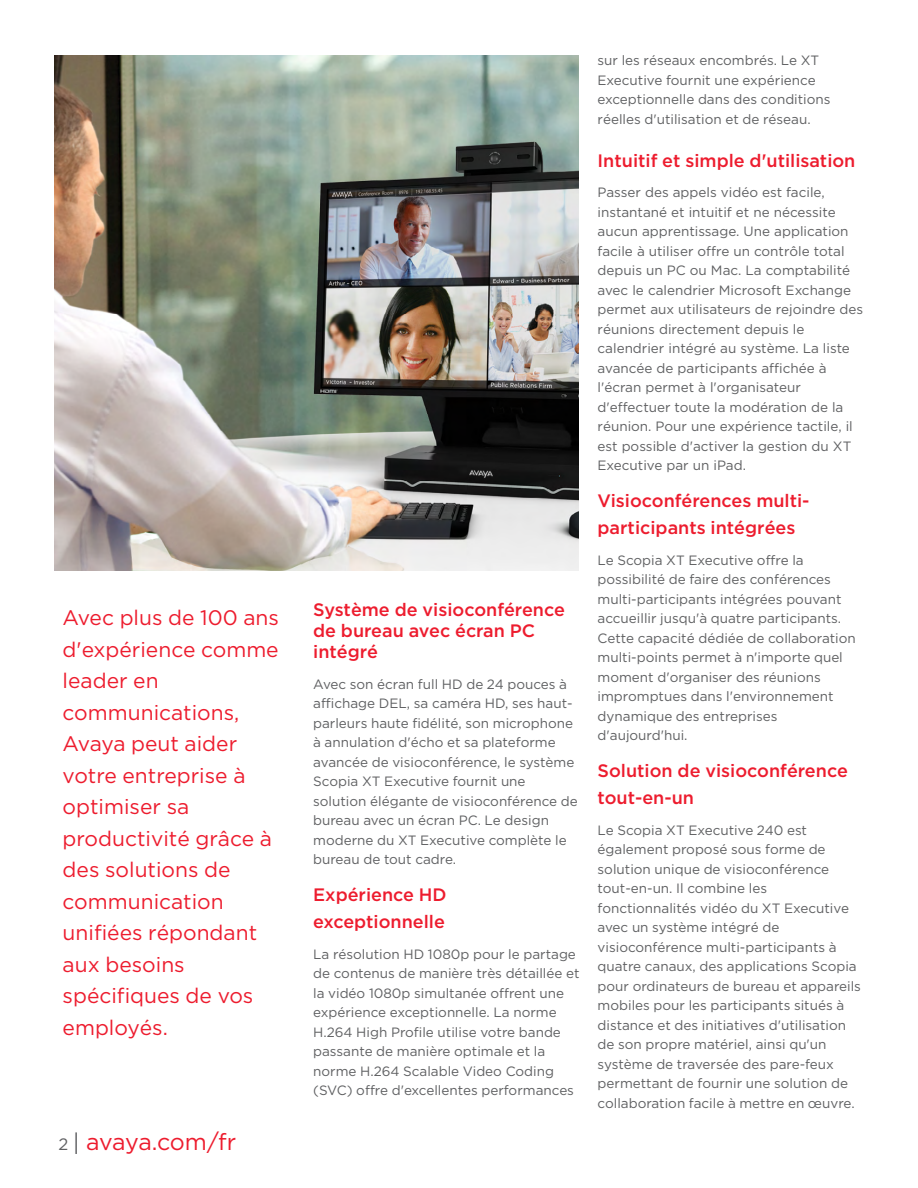
<style>
.page{position:relative;width:918px;height:1188px;background:#fff}
.page>*{position:absolute;margin:0;border:0;box-sizing:border-box;transform-origin:0 0}
.t1{font:23.25px "Gotham";letter-spacing:-.02em;color:#ed1c2e}
.t2{font:21px/31.5px "Gotham";color:#ed1c2e}
.t3{font:500 18px/27px "Gotham";color:#ed1c2e}
.t4{font:13.5px/19.5px "Gotham";color:#5f6062}
.s1{font-size:16.5px;color:#5f6062}
.s2{color:#5f6062}
</style>
<div class="page">
<img style="left:54px;top:55px;width:525px;height:515px">
<h2 class="t2" style="left:63px;top:602px;width:218px">Avec plus de 100 ans d'expérience comme leader en communications,<br>Avaya peut aider votre entreprise à optimiser sa productivité grâce à des solutions de communication unifiées répondant aux besoins spécifiques de vos employés.</h2>
<h3 class="t3" style="left:313px;top:599px;width:253px;line-height:21px">Système de visioconférence de bureau avec écran PC intégré</h3>
<p class="t4" style="left:313px;top:674px;width:266px">Avec son écran full HD de 24 pouces à affichage DEL, sa caméra HD, ses haut&shy;parleurs haute fidélité, son microphone à annulation d'écho et sa plateforme avancée de visioconférence, le système Scopia XT Executive fournit une solution élégante de visioconférence de bureau avec un écran PC. Le design moderne du XT Executive complète le bureau de tout cadre.</p>
<h3 class="t3" style="left:313px;top:881px;width:135px">Expérience HD exceptionnelle</h3>
<p class="t4" style="left:313px;top:944px;width:268px">La résolution HD 1080p pour le partage de contenus de manière très détaillée et la vidéo 1080p simultanée offrent une expérience exceptionnelle. La norme H.264 High Profile utilise votre bande passante de manière optimale et la norme H.264 Scalable Video Coding (SVC) offre d'excellentes performances</p>
<h1 class="t1" style="left:58px;top:1129px;width:179px"><span class="s1">2</span> <span class="s2">|</span> avaya.com/fr</h1>
<p class="t4" style="left:598px;top:50px;width:235px">sur les réseaux encombrés. Le XT Executive fournit une expérience exceptionnelle dans des conditions réelles d'utilisation et de réseau.</p>
<h3 class="t3" style="left:598px;top:147px;width:259px">Intuitif et simple d'utilisation</h3>
<p class="t4" style="left:598px;top:183px;width:267px">Passer des appels vidéo est facile, instantané et intuitif et ne nécessite aucun apprentissage. Une application facile à utiliser offre un contrôle total depuis un PC ou Mac. La comptabilité avec le calendrier Microsoft Exchange permet aux utilisateurs de rejoindre des réunions directement depuis le calendrier intégré au système. La liste avancée de participants affichée à l'écran permet à l'organisateur d'effectuer toute la modération de la réunion. Pour une expérience tactile, il est possible d'activer la gestion du XT Executive par un iPad.</p>
<h3 class="t3" style="left:598px;top:487px;width:214px">Visioconférences multi&shy;participants intégrées</h3>
<p class="t4" style="left:598px;top:550px;width:260px">Le Scopia XT Executive offre la possibilité de faire des conférences multi-participants intégrées pouvant accueillir jusqu'à quatre participants.<br>Cette capacité dédiée de collaboration multi-points permet à n'importe quel moment d'organiser des réunions impromptues dans l'environnement dynamique des entreprises d'aujourd'hui.</p>
<h3 class="t3" style="left:598px;top:757px;width:252px">Solution de visioconférence tout-en-un</h3>
<p class="t4" style="left:598px;top:820px;width:265px">Le Scopia XT Executive 240 est également proposé sous forme de solution unique de visioconférence tout-en-un. Il combine les fonctionnalités vidéo du XT Executive avec un système intégré de visioconférence multi-participants à quatre canaux, des applications Scopia pour ordinateurs de bureau et appareils mobiles pour les participants situés à distance et des initiatives d'utilisation de son propre matériel, ainsi qu'un système de traversée des pare-feux permettant de fournir une solution de collaboration facile à mettre en œuvre.</p>
</div>
